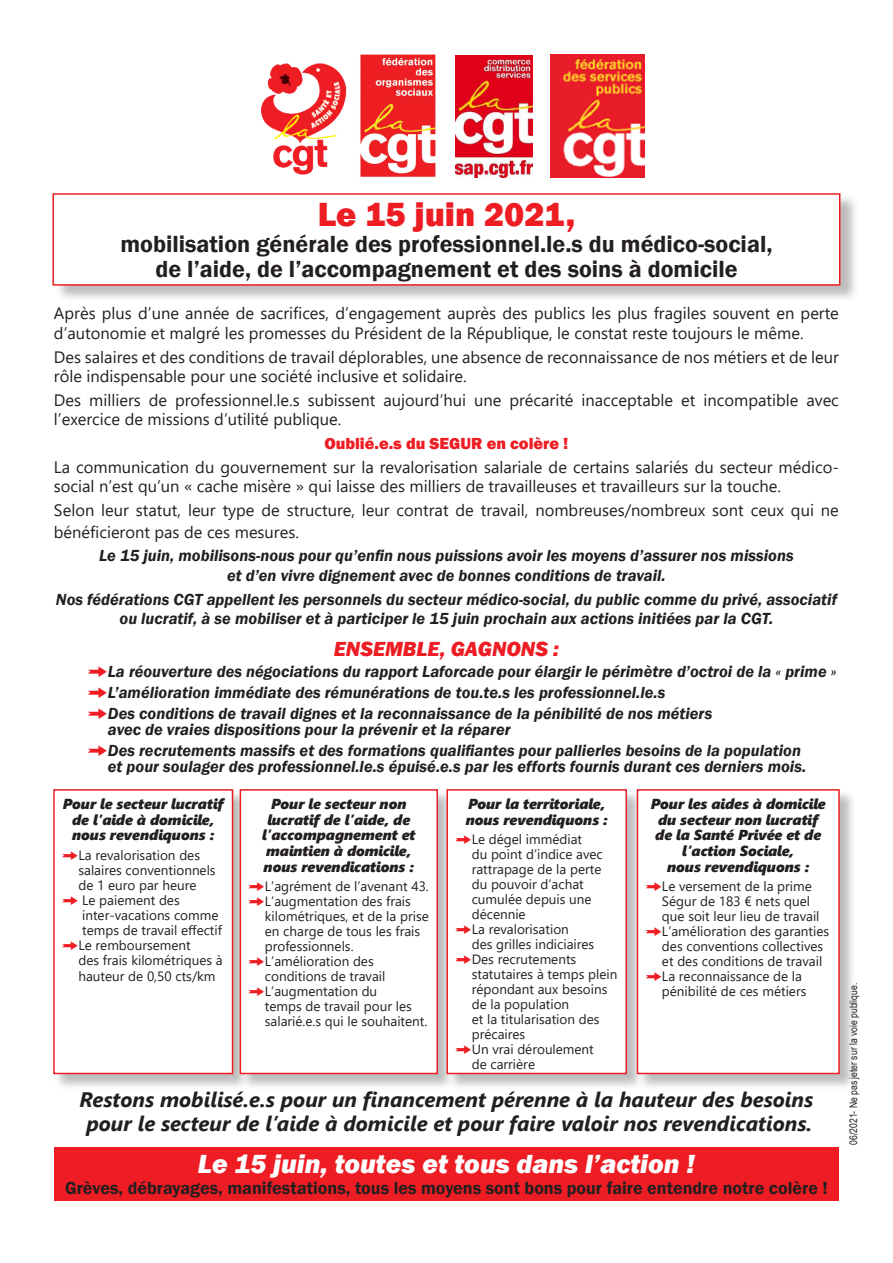
<style>
.page{position:relative;width:893px;height:1263px;background:#fff}
.page>*{position:absolute;margin:0;border:0;box-sizing:border-box;transform-origin:0 0}
.t1{font:800 34.5px "Franklin Gothic";color:#ee1d23}
.t2{font:italic 800 27px "Franklin Gothic";color:#fff}
.t3{font:600 24px/25.5px "Franklin Gothic";color:#231f20;text-align:center}
.t4{font:italic 700 21px/24px "Segoe UI";color:#231f20;text-align:center}
.t5{font:italic 800 21px "Franklin Gothic";color:#ee1d23}
.t6{font:600 18px "Franklin Gothic";color:#231f20}
.t7{font:italic 600 16.5px/19.5px "Franklin Gothic";color:#231f20;text-align:center}
.t8{font:16.5px/19.5px "Segoe UI";color:#231f20}
.t9{font:800 16.5px "Franklin Gothic";color:#ee1d23}
.t10{font:italic 14.55px/15.8px "Segoe UI Black";color:#231f20;text-align:center}
.t11{font:13.5px/15px "Segoe UI";color:#231f20}
.t12{font:10.5px "Arial Narrow";color:#231f20}
.s1{font-family:"Follow The Arrow";font-weight:400;font-style:normal;color:#ee1d23}
.s2{font-family:"Follow The Arrow";color:#ee1d23}
</style>
<div class="page">
<img style="left:261px;top:63px;width:86px;height:112px">
<img style="left:360px;top:54px;width:76px;height:123px">
<img style="left:456px;top:56px;width:76px;height:122px">
<img style="left:550px;top:55px;width:95px;height:123px">
<div style="left:53px;top:789px;width:197px;height:302px;background:#231f20;opacity:.3"></div>
<div style="left:54px;top:790px;width:179px;height:283px;background:#fff"></div>
<div style="left:53px;top:789px;width:180px;height:285px;border:2px solid #ee1d23"></div>
<div style="left:240px;top:789px;width:215px;height:302px;background:#231f20;opacity:.3"></div>
<div style="left:240px;top:790px;width:197px;height:283px;background:#fff"></div>
<div style="left:240px;top:789px;width:198px;height:285px;border:2px solid #ee1d23"></div>
<div style="left:447px;top:789px;width:197px;height:302px;background:#231f20;opacity:.3"></div>
<div style="left:447px;top:790px;width:179px;height:283px;background:#fff"></div>
<div style="left:446px;top:789px;width:181px;height:285px;border:2px solid #ee1d23"></div>
<div style="left:637px;top:789px;width:219px;height:302px;background:#231f20;opacity:.3"></div>
<div style="left:637px;top:790px;width:202px;height:283px;background:#fff"></div>
<div style="left:637px;top:789px;width:203px;height:285px;border:2px solid #ee1d23"></div>
<div style="left:54px;top:1147px;width:785px;height:54px;background:#ee1d23"></div>
<div style="left:55px;top:193px;width:804px;height:109px;background:#231f20;opacity:.3"></div>
<div style="left:53px;top:194px;width:787px;height:91px;background:#fff"></div>
<div style="left:52px;top:193px;width:788px;height:93px;border:2px solid #ee1d23"></div>
<p class="t1" style="left:318px;top:192px;width:259px">Le 15 juin 2021,</p>
<p class="t3" style="left:120px;top:231px;width:654px">mobilisation générale des professionnel.le.s du médico-social, de l’aide, de l’accompagnement et des soins à domicile</p>
<p class="t8" style="left:54px;top:302px;width:786px">Après plus d’une année de sacrifices, d’engagement auprès des publics les plus fragiles souvent en perte d’autonomie et malgré les promesses du Président de la République, le constat reste toujours le même.</p>
<p class="t8" style="left:54px;top:345px;width:786px">Des salaires et des conditions de travail déplorables, une absence de reconnaissance de nos métiers et de leur rôle indispensable pour une société inclusive et solidaire.</p>
<p class="t8" style="left:54px;top:389px;width:786px">Des milliers de professionnel.le.s subissent aujourd’hui une précarité inacceptable et incompatible avec l’exercice de missions d’utilité publique.</p>
<p class="t9" style="left:324px;top:433px;width:246px">Oublié.e.s du SEGUR en colère !</p>
<p class="t8" style="left:54px;top:456px;width:786px">La communication du gouvernement sur la revalorisation salariale de certains salariés du secteur médico&shy;social n’est qu’un « cache misère » qui laisse des milliers de travailleuses et travailleurs sur la touche.</p>
<p class="t8" style="left:54px;top:498px;width:786px;line-height:21.6px">Selon leur statut, leur type de structure, leur contrat de travail, nombreuses/nombreux sont ceux qui ne bénéficieront pas de ces mesures.</p>
<p class="t7" style="left:99px;top:546px;width:696px">Le 15 juin, mobilisons-nous pour qu’enfin nous puissions avoir les moyens d’assurer nos missions et d’en vivre dignement avec de bonnes conditions de travail.</p>
<p class="t7" style="left:56px;top:589px;width:782px">Nos fédérations CGT appellent les personnels du secteur médico-social, du public comme du privé, associatif ou lucratif, à se mobiliser et à participer le 15 juin prochain aux actions initiées par la CGT.</p>
<p class="t5" style="left:334px;top:636px;width:227px">ENSEMBLE, GAGNONS :</p>
<p class="t7" style="left:88px;top:662px;width:750px"><span class="s1">Q</span>La réouverture des négociations du rapport Laforcade pour élargir le périmètre d’octroi de la « prime »</p>
<p class="t7" style="left:88px;top:683px;width:579px"><span class="s1">Q</span>L’amélioration immédiate des rémunérations de tou.te.s les professionnel.le.s</p>
<p class="t7" style="left:108px;top:705px;width:606px;line-height:16.5px;text-align:left;text-indent:-20px"><span class="s1">Q</span>Des conditions de travail dignes et la reconnaissance de la pénibilité de nos métiers avec de vraies dispositions pour la prévenir et la réparer</p>
<p class="t7" style="left:108px;top:742px;width:700px;line-height:16.5px;text-align:left;text-indent:-20px"><span class="s1">Q</span>Des recrutements massifs et des formations qualifiantes pour pallierles besoins de la population et pour soulager des professionnel.le.s épuisé.e.s par les efforts fournis durant ces derniers mois.</p>
<p class="t10" style="left:63px;top:795px;width:162px">Pour le secteur lucratif de l’aide à domicile, nous revendiquons :</p>
<p class="t11" style="left:78px;top:846px;width:139px;text-indent:-16px"><span class="s2">Q</span>La revalorisation des salaires conventionnels de 1 euro par heure</p>
<p class="t11" style="left:82px;top:891px;width:141px;text-indent:-20px"><span class="s2">Q</span> Le paiement des inter-vacations comme temps de travail effectif</p>
<p class="t11" style="left:78px;top:936px;width:146px;line-height:15.5px;text-indent:-16px"><span class="s2">Q</span>Le remboursement<br>des frais kilométriques à hauteur de 0,50 cts/km</p>
<p class="t10" style="left:262px;top:795px;width:155px">Pour le secteur non lucratif de l’aide, de l’accompagnement et maintien à domicile, nous revendications :</p>
<p class="t11" style="left:249px;top:878px;width:182px"><span class="s2">Q</span>L’agrément de l’avenant 43.</p>
<p class="t11" style="left:265px;top:893px;width:165px;text-indent:-16px"><span class="s2">Q</span>L’augmentation des frais kilométriques, et de la prise en charge de tous les frais professionnels.</p>
<p class="t11" style="left:265px;top:953px;width:122px;text-indent:-16px"><span class="s2">Q</span>L’amélioration des conditions de travail</p>
<p class="t11" style="left:265px;top:983px;width:164px;text-indent:-16px"><span class="s2">Q</span>L’augmentation du<br>temps de travail pour les salarié.e.s qui le souhaitent.</p>
<p class="t10" style="left:466px;top:795px;width:144px;text-align:left">Pour la territoriale, nous revendiquons :</p>
<p class="t11" style="left:472px;top:830px;width:133px;text-indent:-16px"><span class="s2">Q</span>Le dégel immédiat<br>du point d’indice avec rattrapage de la perte du pouvoir d’achat cumulée depuis une décennie</p>
<p class="t11" style="left:472px;top:920px;width:124px;text-indent:-16px"><span class="s2">Q</span>La revalorisation<br>des grilles indiciaires</p>
<p class="t11" style="left:472px;top:950px;width:147px;text-indent:-16px"><span class="s2">Q</span>Des recrutements statutaires à temps plein répondant aux besoins de la population<br>et la titularisation des précaires</p>
<p class="t11" style="left:472px;top:1040px;width:124px;text-indent:-16px"><span class="s2">Q</span>Un vrai déroulement de carrière</p>
<p class="t10" style="left:651px;top:795px;width:176px">Pour les aides à domicile du secteur non lucratif de la Santé Privée et de l’action Sociale,<br>nous revendiquons :</p>
<p class="t11" style="left:662px;top:878px;width:159px;text-indent:-16px"><span class="s2">Q</span>Le versement de la prime<br>Ségur de 183 € nets quel que soit leur lieu de travail</p>
<p class="t11" style="left:662px;top:923px;width:169px;text-indent:-16px"><span class="s2">Q</span>L’amélioration des garanties des conventions collectives et des conditions de travail</p>
<p class="t11" style="left:662px;top:968px;width:146px;text-indent:-16px"><span class="s2">Q</span>La reconnaissance de la pénibilité de ces métiers</p>
<p class="t4" style="left:80px;top:1084px;width:735px">Restons mobilisé.e.s pour un financement pérenne à la hauteur des besoins pour le secteur de l’aide à domicile et pour faire valoir nos revendications.</p>
<p class="t2" style="left:198px;top:1146px;width:499px">Le 15 juin, toutes et tous dans l’action !</p>
<p class="t6" style="left:65px;top:1177px;width:764px">Grèves, débrayages, manifestations, tous les moyens sont bons pour faire entendre notre colère !</p>
<p class="t12" style="left:846px;top:1145px;width:163px;rotate:-90deg">06/2021- Ne pas jeter sur la voie publique.</p>
</div>
